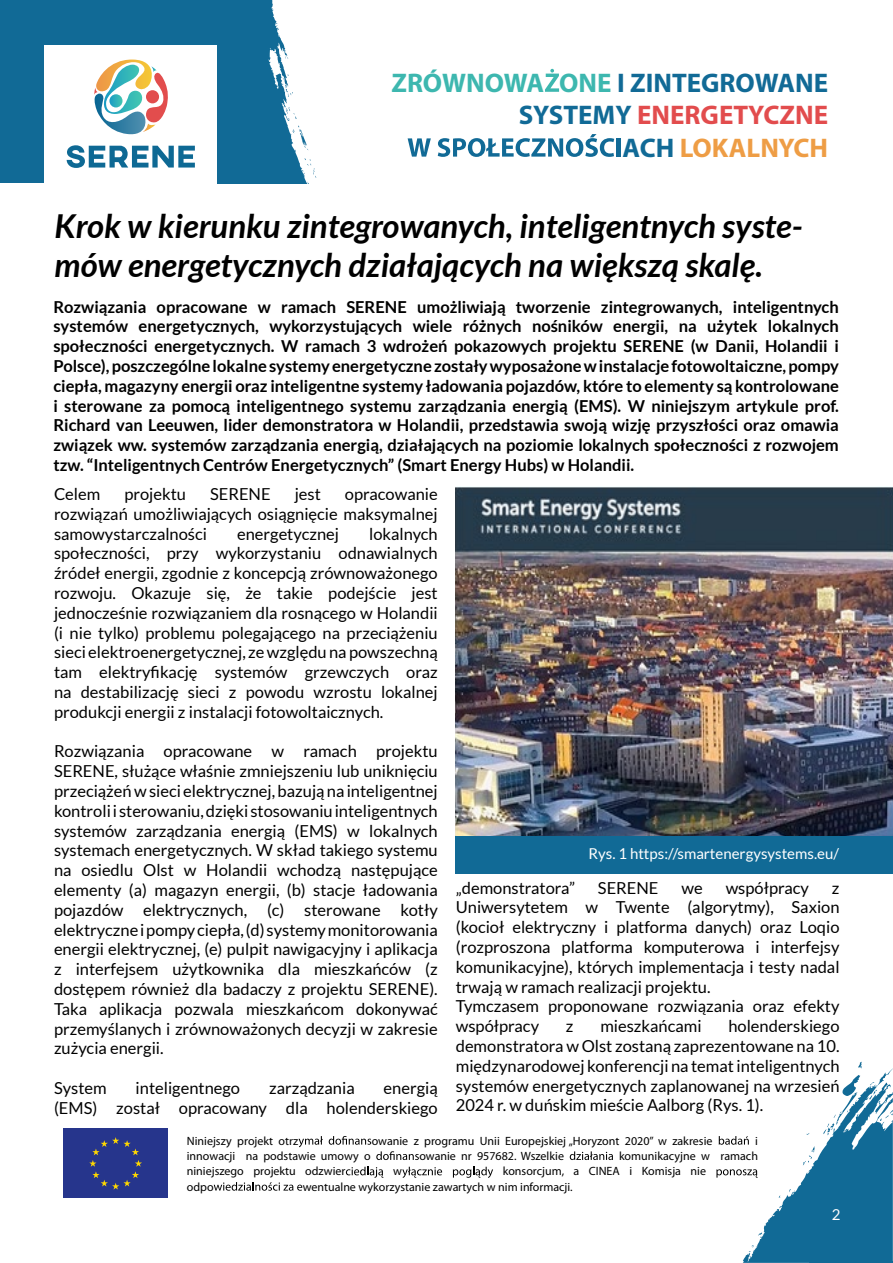
<style>
.page{position:relative;width:893px;height:1263px;background:#fff}
.page>*{position:absolute;margin:0;border:0;box-sizing:border-box;transform-origin:0 0}
.t1{font:italic 700 33px/39.6px "Lato";color:#000}
.t2{font:700 27px/32.4px "Myriad Pro";color:#116a96;text-align:right}
.t3{font:16.5px/19.8px "Lato";color:#000;text-align:justify}
.t4{font:700 16.5px/19.8px "Lato";color:#000;text-align:justify}
.t5{font:15px "Lato";color:#fff}
.t6{font:12px "Myriad Pro";color:#000}
.s1{color:#3db7af}
.s2{color:#e24c4d}
.s3{color:#ee9d45}
</style>
<div class="page">
<div style="left:63px;top:1128px;width:105px;height:70px;background:#26358c"></div>
<svg style="left:89px;top:1137px;width:53px;height:52px"></svg>
<svg style="left:299px;top:1136px;width:24px;height:11px"></svg>
<svg style="left:329px;top:1136px;width:42px;height:9px"></svg>
<svg style="left:376px;top:1151px;width:43px;height:9px"></svg>
<svg style="left:570px;top:1151px;width:43px;height:9px"></svg>
<svg style="left:346px;top:1167px;width:37px;height:11px"></svg>
<svg style="left:402px;top:1167px;width:40px;height:11px"></svg>
<svg style="left:453px;top:1167px;width:40px;height:11px"></svg>
<svg style="left:214px;top:1182px;width:88px;height:9px"></svg>
<svg style="left:716px;top:1061px;width:177px;height:202px"></svg>
<hr style="left:809px;top:1261px;width:84px;height:2px;background:#116a96">
<svg style="left:195px;top:0;width:122px;height:184px;fill:#116a96"></svg>
<div style="left:0;top:0;width:192px;height:183px;background:#116a96"></div>
<div style="left:45px;top:45px;width:172px;height:139px;background:#fff"></div>
<svg style="left:67px;top:0;width:128px;height:168px"></svg>
<svg style="left:545px;top:69px;width:14px;height:23px"></svg>
<svg style="left:408px;top:138px;width:23px;height:19px"></svg>
<svg style="left:438px;top:134px;width:176px;height:23px"></svg>
<hr style="left:617px;top:138px;width:4px;height:19px;background:#116a96">
<img style="left:455px;top:487px;width:438px;height:348px">
<div style="left:455px;top:836px;width:438px;height:38px;background:#116a96"></div>
<h2 class="t2" style="left:391px;top:67px;width:438px"><span class="s1">ZRÓWNOWA ONE</span> I ZINTEGROWANE<br>SYSTEMY <span class="s2">ENERGETYCZNE<br></span>ACH <span class="s3">LOKALNYCH</span></h2>
<h1 class="t1" style="left:55px;top:206px;width:750px">Krok w kierunku zintegrowanych, inteligentnych syste&shy;mów energetycznych działających na większą skalę.</h1>
<p class="t4" style="left:53px;top:296px;width:787px">Rozwiązania opracowane w ramach SERENE umożliwiają tworzenie zintegrowanych, inteligentnych systemów energetycznych, wykorzystujących wiele różnych nośników energii, na użytek lokalnych społeczności energetycznych. W ramach 3 wdrożeń pokazowych projektu SERENE (w Danii, Holandii i Polsce), poszczególne lokalne systemy energetyczne zostały wyposażone w instalacje fotowoltaiczne, pompy ciepła, magazyny energii oraz inteligentne systemy ładowania pojazdów, które to elementy są kontrolowane i sterowane za pomocą inteligentnego systemu zarządzania energią (EMS). W niniejszym artykule prof.<br>Richard van Leeuwen, lider demonstratora w Holandii, przedstawia swoją wizję przyszłości oraz omawia związek ww. systemów zarządzania energią, działających na poziomie lokalnych społeczności z rozwojem tzw. “Inteligentnych Centrów Energetycznych” (Smart Energy Hubs) w Holandii.</p>
<p class="t3" style="left:54px;top:484px;width:48px">Celem</p>
<p class="t3" style="left:124px;top:484px;width:63px">projektu</p>
<p class="t3" style="left:210px;top:484px;width:62px">SERENE</p>
<p class="t3" style="left:295px;top:484px;width:28px">jest</p>
<p class="t3" style="left:54px;top:484px;width:385px;text-indent:291px">opracowanie rozwiązań umożliwiających osiągnięcie maksymalnej samowystarczalności</p>
<p class="t3" style="left:54px;top:524px;width:385px;text-indent:315px">lokalnych społeczności, przy wykorzystaniu odnawialnych źródeł energii, zgodnie z koncepcją zrównoważonego rozwoju. Okazuje się, że takie podejście jest jednocześnie rozwiązaniem dla rosnącego w Holandii (i nie tylko) problemu polegającego na przeciążeniu sieci elektroenergetycznej, ze względu na powszechną tam elektryfikację systemów grzewczych oraz na destabilizację sieci z powodu wzrostu lokalnej produkcji energii z instalacji fotowoltaicznych.</p>
<p class="t3" style="left:54px;top:741px;width:385px">Rozwiązania opracowane w ramach projektu SERENE, służące właśnie zmniejszeniu lub uniknięciu przeciążeń w sieci elektrycznej, bazują na inteligentnej kontroli i sterowaniu, dzięki stosowaniu inteligentnych systemów zarządzania energią (EMS) w lokalnych systemach energetycznych. W skład takiego systemu na osiedlu Olst w Holandii wchodzą następujące elementy (a) magazyn energii, (b) stacje ładowania pojazdów elektrycznych, (c) sterowane kotły elektryczne i pompy ciepła, (d) systemy monitorowania energii elektrycznej, (e) pulpit nawigacyjny i aplikacja z interfejsem użytkownika dla mieszkańców (z dostępem również dla badaczy z projektu SERENE).<br>Taka aplikacja pozwala mieszkańcom dokonywać przemyślanych i zrównoważonych decyzji w zakresie zużycia energii.</p>
<p class="t3" style="left:54px;top:1078px;width:54px">System</p>
<p class="t3" style="left:136px;top:1078px;width:106px">inteligentnego</p>
<p class="t3" style="left:269px;top:1078px;width:87px">zarządzania</p>
<p class="t3" style="left:237px;top:524px;width:103px">energetycznej</p>
<p class="t3" style="left:54px;top:1078px;width:385px;text-align:right">energią<br>(EMS) został opracowany dla holenderskiego</p>
<p class="t5" style="left:588px;top:845px;width:252px">Rys. 1 https://smartenergysystems.eu/</p>
<p class="t3" style="left:456px;top:877px;width:121px">„demonstratora”</p>
<p class="t3" style="left:598px;top:877px;width:62px">SERENE</p>
<p class="t3" style="left:681px;top:877px;width:23px">we</p>
<p class="t3" style="left:726px;top:877px;width:85px">współpracy</p>
<p class="t3" style="left:456px;top:877px;width:385px;text-align:left;text-indent:376px">z Uniwersytetem w Twente (algorytmy), Saxion (kocioł elektryczny i platforma danych) oraz Loqio (rozproszona platforma komputerowa i interfejsy komunikacyjne), których implementacja i testy nadal trwają w ramach realizacji projektu.<br>Tymczasem proponowane rozwiązania oraz efekty współpracy</p>
<p class="t3" style="left:456px;top:1016px;width:385px;text-indent:273px">holenderskiego demonstratora w Olst zostaną zaprezentowane na 10. międzynarodowej konferencji na temat inteligentnych systemów energetycznych zaplanowanej na wrzesień 2024 r. w duńskim mieście Aalborg (Rys. 1).</p>
<p class="t3" style="left:566px;top:1016px;width:9px">z</p>
<p class="t3" style="left:600px;top:1016px;width:103px">mieszkańcami</p>
<p class="t6" style="left:187px;top:1134px;width:113px">Niniejszy projekt otrz</p>
<p class="t6" style="left:372px;top:1134px;width:342px">owanie z programu Unii Europejskiej „Horyzont 2020” w zakresie</p>
<p class="t6" style="left:755px;top:1134px;width:4px">i</p>
<p class="t6" style="left:187px;top:1149px;width:185px">innowacji na podstawie umowy o</p>
<p class="t6" style="left:419px;top:1149px;width:146px">owanie nr 957682. Wszelkie</p>
<p class="t6" style="left:619px;top:1149px;width:140px">komunikacyjne w ramach</p>
<p class="t6" style="left:187px;top:1165px;width:160px">niniejszego projektu odzwier</p>
<p class="t6" style="left:393px;top:1165px;width:10px">w</p>
<p class="t6" style="left:503px;top:1165px;width:205px">konsorcjum, a CINEA i Komisja nie</p>
<p class="t6" style="left:187px;top:1180px;width:28px">odpo</p>
<p class="t6" style="left:303px;top:1180px;width:272px">wentualne wykorzystanie zawartych w nim informacji.</p>
<p class="t5" style="left:832px;top:1206px;width:10px">2</p>
</div>
